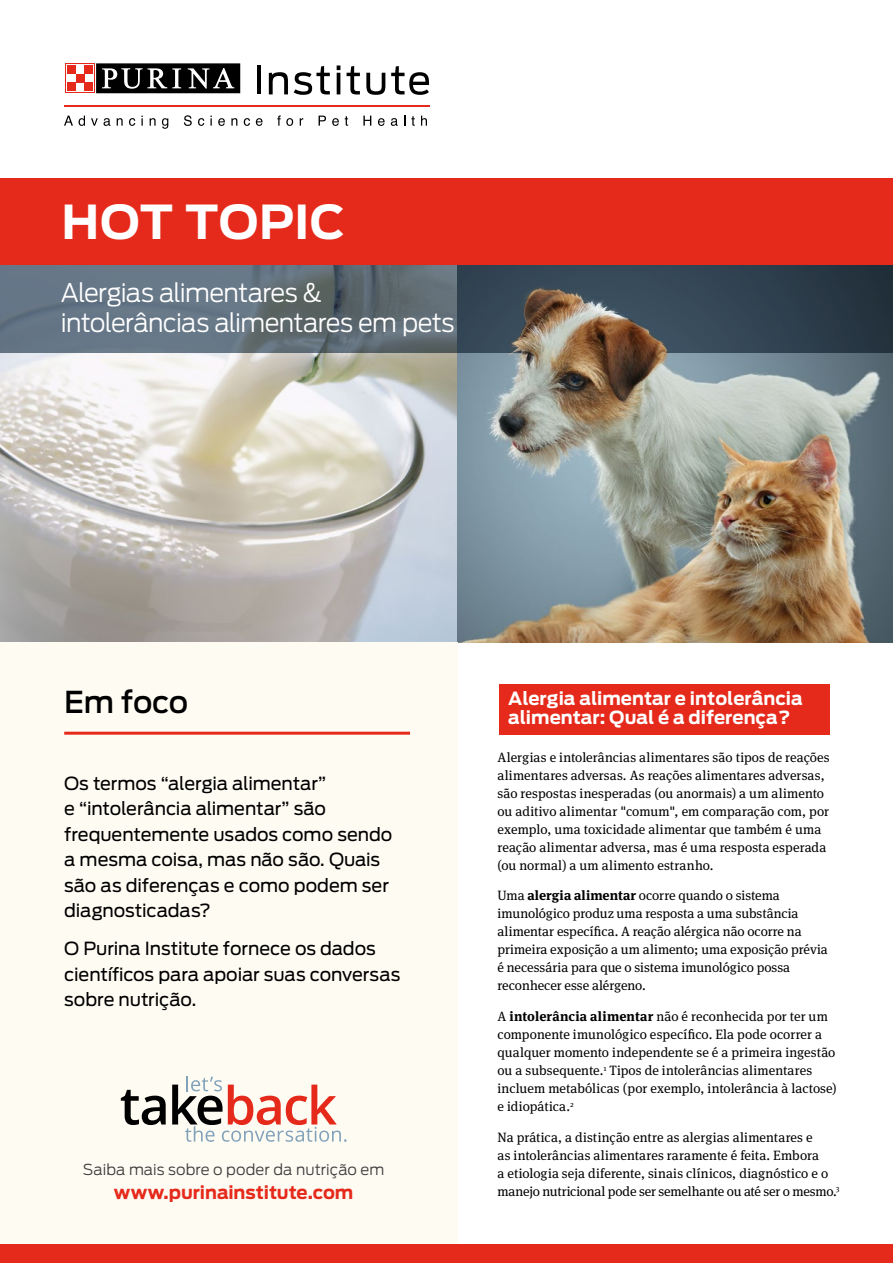
<style>
.page{position:relative;width:893px;height:1263px;background:#fff}
.page>*{position:absolute;margin:0;border:0;box-sizing:border-box;transform-origin:0 0}
.t1{font:700 46.5px "Antenna";letter-spacing:.01em;color:#fff}
.t2{font:500 30px "Antenna";letter-spacing:-.01em;color:#000}
.t3{font:300 25.5px/30px "Antenna";letter-spacing:-.03em;color:#fff}
.t4{font:18px/25.5px "Antenna";letter-spacing:-.005em;color:#000}
.t5{font:700 18px/19.5px "Antenna";color:#fff}
.t6{font:700 18px "Antenna";letter-spacing:-.005em;color:#e52a1b}
.t7{font:300 15px "Antenna";letter-spacing:.005em;color:#3c3c3b}
.t8{font:13.5px/18px "Meta Serif Pro";letter-spacing:.005em;color:#000}
.s1{font-weight:700}
</style>
<div class="page">
<img style="left:0;top:353px;width:893px;height:289px">
<div style="left:0;top:642px;width:457px;height:621px;background:#fefbf3"></div>
<hr style="left:64px;top:732px;width:346px;height:3px;background:#e52a1b">
<div style="left:0;top:1245px;width:893px;height:18px;background:#e52a1b"></div>
<svg style="left:121px;top:1090px;width:45px;height:35px"></svg>
<svg style="left:172px;top:1076px;width:175px;height:66px"></svg>
<svg style="left:0;top:265px;width:893px;height:88px;background:#525e69"></svg>
<div style="left:499px;top:684px;width:330px;height:51px;background:#e52a1b"></div>
<div style="left:0;top:179px;width:893px;height:86px;background:#e52a1b"></div>
<hr style="left:64px;top:105px;width:365px;height:1px;background:#e52a1b">
<hr style="left:257px;top:65px;width:3px;height:29px;background:#000">
<svg style="left:269px;top:72px;width:19px;height:22px"></svg>
<svg style="left:294px;top:66px;width:36px;height:29px"></svg>
<hr style="left:337px;top:73px;width:3px;height:21px;background:#000">
<svg style="left:337px;top:65px;width:3px;height:5px"></svg>
<svg style="left:347px;top:66px;width:13px;height:28px"></svg>
<svg style="left:366px;top:73px;width:19px;height:22px"></svg>
<svg style="left:391px;top:66px;width:38px;height:29px"></svg>
<svg style="left:64px;top:116px;width:9px;height:10px"></svg>
<svg style="left:79px;top:116px;width:6px;height:10px"></svg>
<svg style="left:91px;top:118px;width:7px;height:8px"></svg>
<svg style="left:104px;top:118px;width:6px;height:8px"></svg>
<svg style="left:117px;top:118px;width:6px;height:8px"></svg>
<svg style="left:129px;top:118px;width:6px;height:8px"></svg>
<svg style="left:141px;top:116px;width:2px;height:10px"></svg>
<svg style="left:150px;top:118px;width:6px;height:8px"></svg>
<svg style="left:162px;top:118px;width:6px;height:11px"></svg>
<svg style="left:184px;top:115px;width:8px;height:11px"></svg>
<svg style="left:198px;top:118px;width:6px;height:8px"></svg>
<svg style="left:210px;top:116px;width:2px;height:10px"></svg>
<svg style="left:218px;top:118px;width:7px;height:8px"></svg>
<svg style="left:231px;top:118px;width:6px;height:8px"></svg>
<svg style="left:244px;top:118px;width:6px;height:8px"></svg>
<svg style="left:256px;top:118px;width:6px;height:8px"></svg>
<svg style="left:277px;top:115px;width:16px;height:11px"></svg>
<svg style="left:300px;top:118px;width:3px;height:8px"></svg>
<svg style="left:319px;top:116px;width:7px;height:10px"></svg>
<svg style="left:332px;top:118px;width:7px;height:8px"></svg>
<svg style="left:345px;top:116px;width:3px;height:10px"></svg>
<svg style="left:363px;top:116px;width:8px;height:10px"></svg>
<svg style="left:378px;top:118px;width:7px;height:8px"></svg>
<svg style="left:391px;top:118px;width:7px;height:8px"></svg>
<svg style="left:411px;top:116px;width:4px;height:10px"></svg>
<svg style="left:421px;top:116px;width:6px;height:10px"></svg>
<svg style="left:96px;top:63px;width:145px;height:31px"></svg>
<div style="left:65px;top:63px;width:30px;height:30px;background:#e52a1b"></div>
<div style="left:96px;top:63px;width:144px;height:30px;background:#000"></div>
<svg style="left:102px;top:68px;width:79px;height:21px"></svg>
<svg style="left:188px;top:68px;width:46px;height:21px"></svg>
<div style="left:66px;top:64px;width:28px;height:28px;background:#fff"></div>
<div style="left:67px;top:83px;width:9px;height:8px;background:#e52a1b"></div>
<div style="left:84px;top:83px;width:9px;height:8px;background:#e52a1b"></div>
<div style="left:76px;top:74px;width:8px;height:9px;background:#e52a1b"></div>
<div style="left:67px;top:66px;width:9px;height:8px;background:#e52a1b"></div>
<div style="left:84px;top:66px;width:9px;height:8px;background:#e52a1b"></div>
<img style="left:511px;top:288px;width:29px;height:85px">
<h1 class="t1" style="left:62px;top:194px;width:285px">HOT TOPIC</h1>
<h3 class="t3" style="left:61px;top:278px;width:395px">Alergias alimentares &amp; intolerâncias alimentares em pets</h3>
<h2 class="t2" style="left:64px;top:685px;width:126px">Em foco</h2>
<h3 class="t4" style="left:64px;top:770px;width:330px">Os termos “alergia alimentar”<br>e “intolerância alimentar” são frequentemente usados como sendo a mesma coisa, mas não são. Quais são as diferenças e como podem ser diagnosticadas?</h3>
<h3 class="t4" style="left:64px;top:936px;width:338px">O Purina Institute fornece os dados científicos para apoiar suas conversas sobre nutrição.</h3>
<p class="t7" style="left:83px;top:1160px;width:303px">Saiba mais sobre o poder da nutrição em</p>
<h3 class="t6" style="left:114px;top:1181px;width:241px">www.purinainstitute.com</h3>
<h3 class="t5" style="left:508px;top:689px;width:296px">Alergia alimentar e intolerância alimentar: Qual é a diferença?</h3>
<p class="t8" style="left:497px;top:747px;width:334px">Alergias e intolerâncias alimentares são tipos de reações alimentares adversas. As reações alimentares adversas, são respostas inesperadas (ou anormais) a um alimento ou aditivo alimentar "comum", em comparação com, por exemplo, uma toxicidade alimentar que também é uma reação alimentar adversa, mas é uma resposta esperada (ou normal) a um alimento estranho.</p>
<p class="t8" style="left:497px;top:886px;width:332px">Uma <span class="s1">alergia alimentar</span> ocorre quando o sistema imunológico produz uma resposta a uma substância alimentar específica. A reação alérgica não ocorre na primeira exposição a um alimento; uma exposição prévia é necessária para que o sistema imunológico possa reconhecer esse alérgeno.</p>
<p class="t8" style="left:497px;top:1007px;width:341px">A <span class="s1">intolerância alimentar</span> não é reconhecida por ter um componente imunológico específico. Ela pode ocorrer a qualquer momento independente se é a primeira ingestão ou a subsequente.<sup>1</sup> Tipos de intolerâncias alimentares incluem metabólicas (por exemplo, intolerância à lactose) e idiopática.<sup>2</sup></p>
<p class="t8" style="left:497px;top:1127px;width:344px">Na prática, a distinção entre as alergias alimentares e<br>as intolerâncias alimentares raramente é feita. Embora<br>a etiologia seja diferente, sinais clínicos, diagnóstico e o manejo nutricional pode ser semelhante ou até ser o mesmo.<sup>3</sup></p>
</div>
